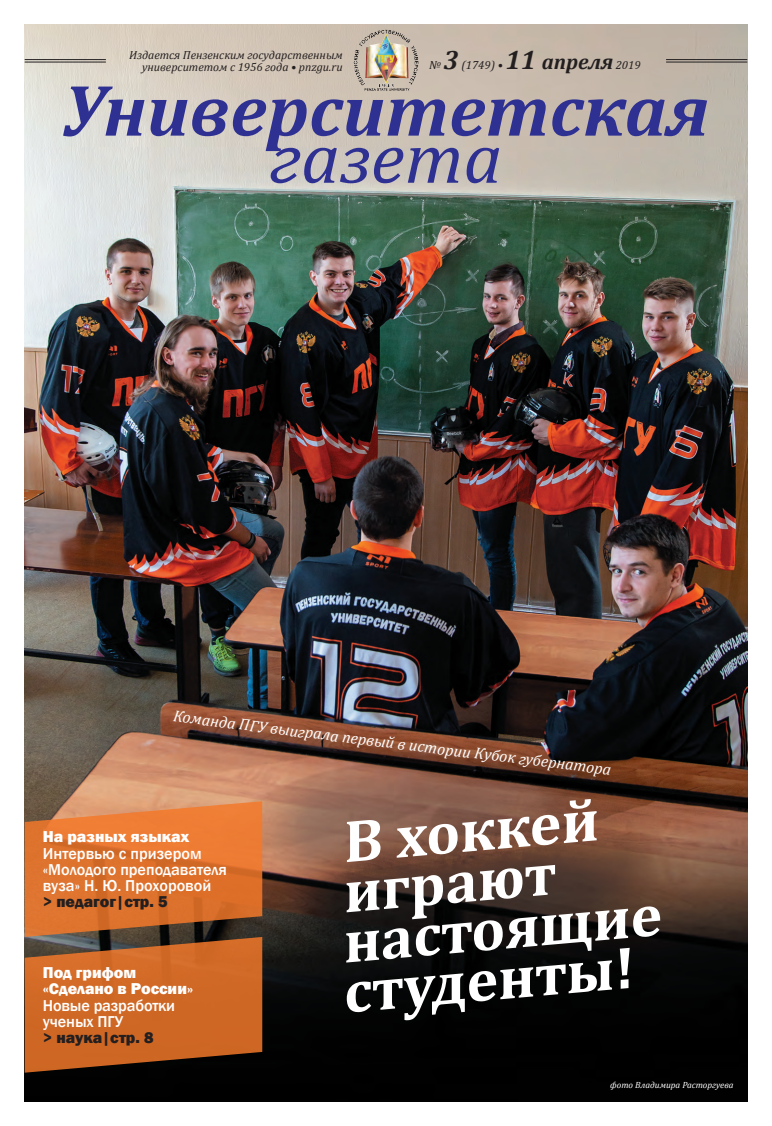
<style>
.page{position:relative;width:772px;height:1126px;background:#fff}
.page>*{position:absolute;margin:0;border:0;box-sizing:border-box;transform-origin:0 0}
.t1{font:italic 700 73.6px "Cambria";color:#2e3092}
.t2{font:italic 73.6px "Cambria";color:#2e3092}
.t3{font:700 60px/50px "Cambria";color:#fff}
.t4{font:italic 700 26.5px "Cambria";color:#231f20}
.t5{font:italic 700 21px "Cambria";color:#231f20}
.t6{font:500 16.2px/16.2px "Franklin Gothic";color:#fff}
.t7{font:800 16.2px/16.2px "Franklin Gothic";color:#fff}
.t8{font:800 16.2px "Franklin Gothic";color:#231f20}
.t9{font:italic 16px "Cambria";color:#fff}
.t10{font:italic 11.8px/11.8px "Cambria";color:#231f20;text-align:right}
.t11{font:italic 9px "Cambria";color:#fff}
.s1{font-size:26.5px}
.s2{font-weight:400;font-size:11.8px}
</style>
<div class="page">
<img style="left:25px;top:25px;width:721px;height:1076px">
<hr style="left:25px;top:62px;width:81px;height:1px;background:#231f20">
<hr style="left:25px;top:59px;width:81px;height:1px;background:#231f20">
<hr style="left:665px;top:62px;width:81px;height:1px;background:#231f20">
<hr style="left:665px;top:59px;width:81px;height:1px;background:#231f20">
<img style="left:353px;top:30px;width:65px;height:61px">
<svg style="left:25px;top:801px;width:237px;height:271px;background:#c4672b"></svg>
<p class="t10" style="left:129px;top:49px;width:215px">Издается Пензенским государственным университетом с 1956 года • pnzgu.ru</p>
<p class="t10" style="left:429px;top:59px;width:13px">№</p>
<h3 class="t4" style="left:443px;top:44px;width:17px">3</h3>
<p class="t10" style="left:461px;top:59px;width:43px">(1749) •</p>
<p class="t5" style="left:505px;top:49px;width:136px"><span class="s1">11</span> апреля <span class="s2">2019</span></p>
<h1 class="t1" style="left:63px;top:66px;width:647px">Университетская</h1>
<h1 class="t2" style="left:269px;top:113px;width:234px">газета</h1>
<p class="t9" style="left:175px;top:706px;width:443px;rotate:7deg">Команда ПГУ выиграла первый в истории Кубок губернатора</p>
<h2 class="t3" style="left:327px;top:816px;width:325px;rotate:-5deg">В хоккей играют настоящие студенты!</h2>
<p class="t7" style="left:43px;top:828px;width:148px">На разных языках</p>
<p class="t6" style="left:43px;top:845px;width:185px">Интервью с призером «Молодого преподавателя вуза» Н. Ю. Прохоровой</p>
<p class="t8" style="left:43px;top:891px;width:126px">&gt; педагог|стр. 5</p>
<p class="t7" style="left:43px;top:964px;width:152px">Под грифом «Сделано в России»</p>
<p class="t6" style="left:43px;top:997px;width:134px">Новые разработки ученых ПГУ</p>
<p class="t8" style="left:43px;top:1026px;width:112px">&gt; наука|стр. 8</p>
<p class="t11" style="left:610px;top:1079px;width:125px">фото Владимира Расторгуева</p>
</div>
